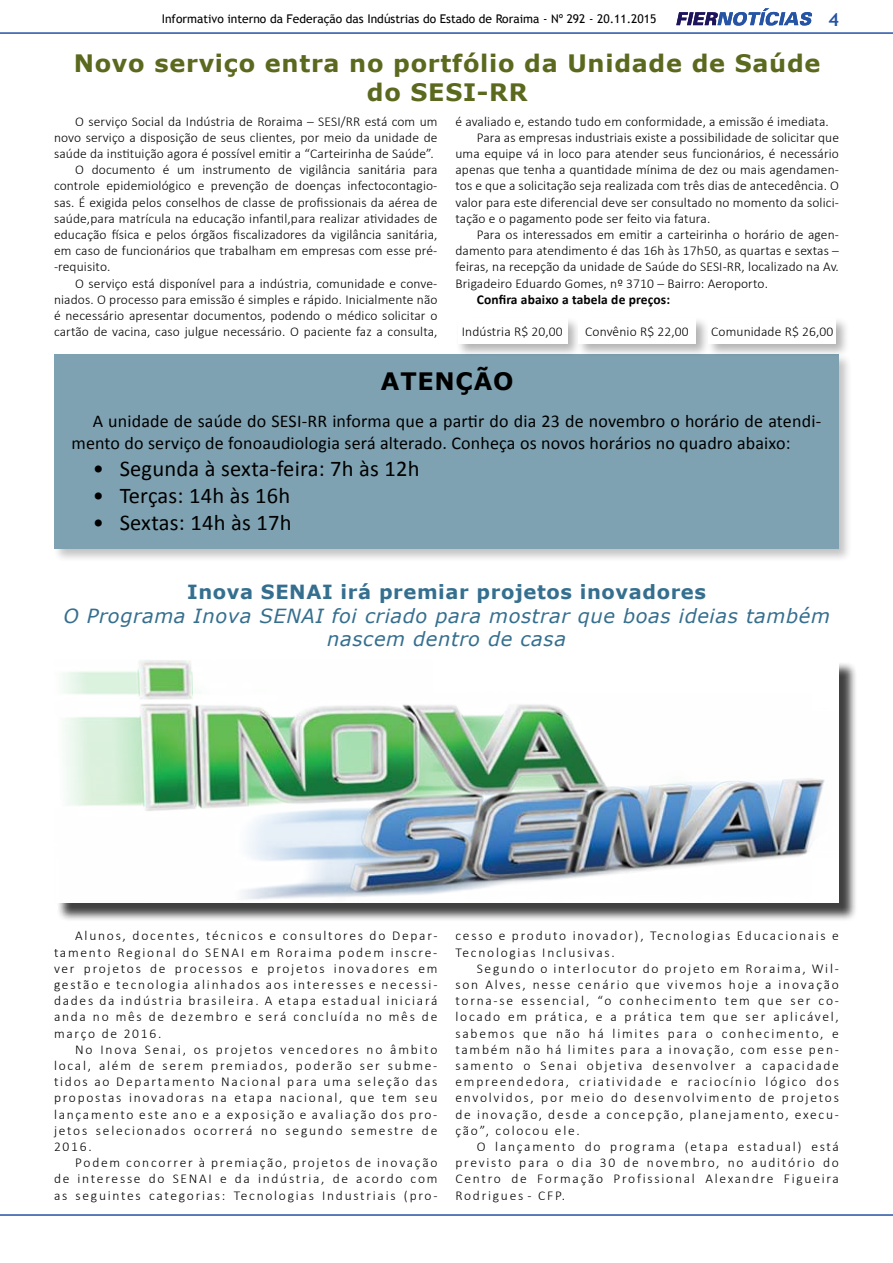
<style>
.page{position:relative;width:893px;height:1263px;background:#fff}
.page>*{position:absolute;margin:0;border:0;box-sizing:border-box;transform-origin:0 0}
.t1{font:700 24px/28.8px "Verdana";letter-spacing:.03em;color:#5b691e;text-align:center}
.t2{font:700 24px "Verdana";letter-spacing:.03em;color:#000}
.t3{font:22.5px "Calibri";letter-spacing:.01em;color:#000}
.t4{font:italic 19.5px/23.4px "Verdana";letter-spacing:.03em;color:#356f8f;text-align:center}
.t5{font:700 19.5px "Verdana";letter-spacing:.03em;color:#356f8f}
.t6{font:18px/21.6px "Calibri";letter-spacing:.01em;color:#000}
.t7{font:700 18px "Trebuchet MS";color:#2654a5}
.t8{font:300 13.5px/16.2px "Calibri";letter-spacing:.01em;color:#000;text-align:justify}
.t9{font:300 13.5px/16.2px "Calibri";letter-spacing:.13em;color:#000}
.t10{font:700 13.5px "Calibri";letter-spacing:.01em;color:#000}
.t11{font:12px "Trebuchet MS";color:#000}
</style>
<div class="page">
<svg style="left:676px;top:8px;width:136px;height:18px"></svg>
<hr style="left:0;top:32px;width:893px;height:2px;background:#2654a5">
<hr style="left:0;top:1214px;width:893px;height:2px;background:#2654a5">
<div style="left:52px;top:352px;width:801px;height:211px;background:#000;opacity:.3"></div>
<div style="left:54px;top:354px;width:785px;height:195px;background:#7fa2b2"></div>
<div style="left:456px;top:316px;width:125px;height:42px;background:#000;opacity:.3"></div>
<div style="left:458px;top:318px;width:109px;height:26px;background:#fff"></div>
<div style="left:576px;top:316px;width:135px;height:42px;background:#000;opacity:.3"></div>
<div style="left:578px;top:318px;width:118px;height:26px;background:#fff"></div>
<div style="left:706px;top:316px;width:144px;height:42px;background:#000;opacity:.3"></div>
<div style="left:708px;top:318px;width:128px;height:26px;background:#fff"></div>
<div style="left:56px;top:662px;width:802px;height:260px;background:#000;opacity:.75"></div>
<img style="left:56px;top:660px;width:783px;height:243px">
<p class="t11" style="left:162px;top:11px;width:496px">Informativo interno da Federação das Indústrias do Estado de Roraima - Nº 292 - 20.11.2015</p>
<h3 class="t7" style="left:828px;top:8px;width:12px">4</h3>
<h1 class="t1" style="left:74px;top:49px;width:748px">Novo serviço entra no portfólio da Unidade de Saúde do SESI-RR</h1>
<p class="t8" style="left:75px;top:113px;width:364px">O serviço Social da Indústria de Roraima – SESI/RR está com um</p>
<p class="t8" style="left:54px;top:129px;width:385px">novo serviço a disposição de seus clientes, por meio da unidade de</p>
<p class="t8" style="left:54px;top:145px;width:381px">saúde da instituição agora é possível emitir a “Carteirinha de Saúde”.</p>
<p class="t8" style="left:75px;top:161px;width:364px">O documento é um instrumento de vigilância sanitária para</p>
<p class="t8" style="left:54px;top:178px;width:385px">controle epidemiológico e prevenção de doenças infectocontagio-</p>
<p class="t8" style="left:54px;top:194px;width:385px">sas. É exigida pelos conselhos de classe de profissionais da aérea de</p>
<p class="t8" style="left:54px;top:210px;width:385px">saúde,para matrícula na educação infantil,para realizar atividades de</p>
<p class="t8" style="left:54px;top:226px;width:385px">educação física e pelos órgãos fiscalizadores da vigilância sanitária,</p>
<p class="t8" style="left:54px;top:242px;width:385px">em caso de funcionários que trabalham em empresas com esse pré-</p>
<p class="t8" style="left:54px;top:259px;width:58px">-requisito.</p>
<p class="t8" style="left:75px;top:275px;width:364px">O serviço está disponível para a indústria, comunidade e conve-</p>
<p class="t8" style="left:54px;top:291px;width:385px">niados. O processo para emissão é simples e rápido. Inicialmente não</p>
<p class="t8" style="left:54px;top:307px;width:385px">é necessário apresentar documentos, podendo o médico solicitar o</p>
<p class="t8" style="left:54px;top:323px;width:385px">cartão de vacina, caso julgue necessário. O paciente faz a consulta,</p>
<h1 class="t2" style="left:381px;top:364px;width:134px">ATENÇÃO</h1>
<h3 class="t6" style="left:71px;top:410px;width:751px;text-indent:21px">A unidade de saúde do SESI-RR informa que a partir do dia 23 de novembro o horário de atendi&shy;mento do serviço de fonoaudiologia será alterado. Conheça os novos horários no quadro abaixo:</h3>
<h2 class="t3" style="left:93px;top:455px;width:328px">• Segunda à sexta-feira: 7h às 12h</h2>
<h2 class="t3" style="left:93px;top:482px;width:199px">• Terças: 14h às 16h</h2>
<h2 class="t3" style="left:93px;top:509px;width:200px">• Sextas: 14h às 17h</h2>
<p class="t8" style="left:455px;top:113px;width:375px">é avaliado e, estando tudo em conformidade, a emissão é imediata.</p>
<p class="t8" style="left:477px;top:129px;width:364px">Para as empresas industriais existe a possibilidade de solicitar que</p>
<p class="t8" style="left:455px;top:145px;width:385px">uma equipe vá in loco para atender seus funcionários, é necessário</p>
<p class="t8" style="left:455px;top:161px;width:385px">apenas que tenha a quantidade mínima de dez ou mais agendamen-</p>
<p class="t8" style="left:455px;top:178px;width:385px">tos e que a solicitação seja realizada com três dias de antecedência. O</p>
<p class="t8" style="left:455px;top:194px;width:385px">valor para este diferencial deve ser consultado no momento da solici-</p>
<p class="t8" style="left:455px;top:210px;width:256px">tação e o pagamento pode ser feito via fatura.</p>
<p class="t8" style="left:477px;top:226px;width:364px">Para os interessados em emitir a carteirinha o horário de agen-</p>
<p class="t8" style="left:455px;top:242px;width:385px">damento para atendimento é das 16h às 17h50, as quartas e sextas –</p>
<p class="t8" style="left:455px;top:259px;width:385px">feiras, na recepção da unidade de Saúde do SESI-RR, localizado na Av.</p>
<p class="t8" style="left:455px;top:275px;width:314px">Brigadeiro Eduardo Gomes, nº 3710 – Bairro: Aeroporto.</p>
<p class="t10" style="left:477px;top:291px;width:195px">Confira abaixo a tabela de preços:</p>
<p class="t8" style="left:462px;top:323px;width:102px">Indústria R$ 20,00</p>
<p class="t8" style="left:585px;top:323px;width:105px">Convênio R$ 22,00</p>
<p class="t8" style="left:711px;top:323px;width:124px">Comunidade R$ 26,00</p>
<h3 class="t5" style="left:187px;top:578px;width:520px">Inova SENAI irá premiar projetos inovadores</h3>
<h3 class="t4" style="left:63px;top:604px;width:768px">O Programa Inova SENAI foi criado para mostrar que boas ideias também nascem dentro de casa</h3>
<p class="t8" style="left:54px;top:928px;width:385px;text-indent:21px">Alunos, docentes, técnicos e consultores do Depar&shy;tamento Regional do SENAI em Roraima podem inscre&shy;ver projetos de processos e projetos inovadores em gestão e tecnologia alinhados aos interesses e necessi&shy;dades da indústria brasileira. A etapa estadual iniciará anda no mês de dezembro e será concluída no mês de março de 2016.</p>
<p class="t8" style="left:54px;top:1041px;width:385px;text-indent:21px">No Inova Senai, os projetos vencedores no âmbito local, além de serem premiados, poderão ser subme&shy;tidos ao Departamento Nacional para uma seleção das propostas inovadoras na etapa nacional, que tem seu lançamento este ano e a exposição e avaliação dos pro&shy;jetos selecionados ocorrerá no segundo semestre de 2016.</p>
<p class="t8" style="left:54px;top:1154px;width:385px;text-indent:21px">Podem concorrer à premiação, projetos de inovação de interesse do SENAI e da indústria, de acordo com as seguintes categorias: Tecnologias Industriais (pro-</p>
<p class="t9" style="left:455px;top:928px;width:385px">cesso e produto inovador), Tecnologias Educacionais e<br>Tecnologias Inclusivas.</p>
<p class="t8" style="left:455px;top:960px;width:385px;text-indent:21px">Segundo o interlocutor do projeto em Roraima, Wil&shy;son Alves, nesse cenário que vivemos hoje a inovação torna-se essencial, “o conhecimento tem que ser co&shy;locado em prática, e a prática tem que ser aplicável, sabemos que não há limites para o conhecimento, e também não há limites para a inovação, com esse pen&shy;samento o Senai objetiva desenvolver a capacidade empreendedora, criatividade e raciocínio lógico dos envolvidos, por meio do desenvolvimento de projetos de inovação, desde a concepção, planejamento, execu&shy;ção”, colocou ele.</p>
<p class="t8" style="left:455px;top:1138px;width:385px;text-indent:21px">O lançamento do programa (etapa estadual) está previsto para o dia 30 de novembro, no auditório do Centro de Formação Profissional Alexandre Figueira Rodrigues - CFP.</p>
</div>
